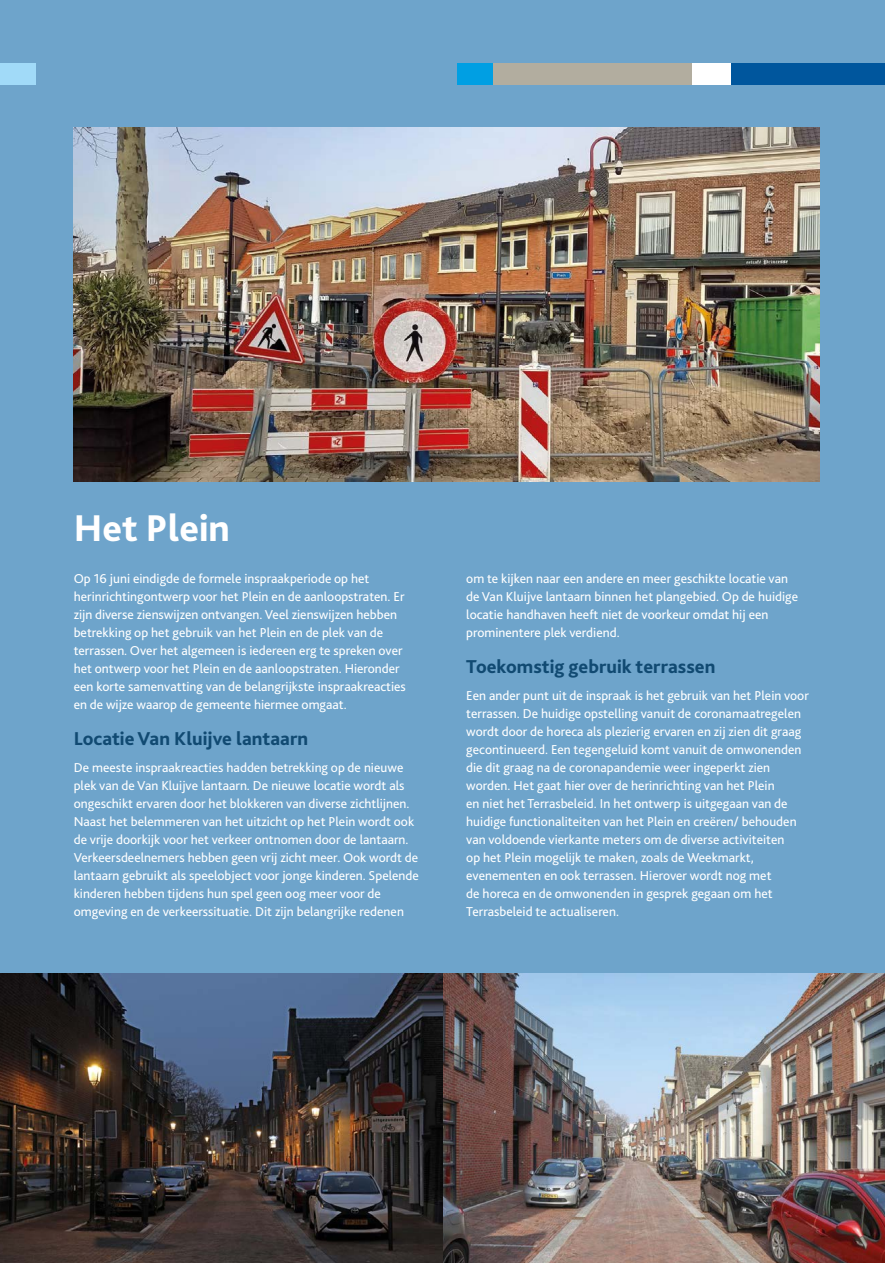
<style>
.page{position:relative;width:885px;height:1263px;background:#fff}
.page>*{position:absolute;margin:0;border:0;box-sizing:border-box;transform-origin:0 0}
.t1{font:800 39px "Bliss 2";color:#fff}
.t2{font:800 19.5px "Bliss 2";color:#114a72}
.t3{font:13.5px/18px "Bliss 2";color:#fff}
</style>
<div class="page">
<div style="left:0;top:0;width:884px;height:1263px;background:#6ea4cb"></div>
<div style="left:486px;top:64px;width:245px;height:21px;background:#b2ad9f"></div>
<div style="left:0;top:64px;width:36px;height:21px;background:#a1daf8"></div>
<div style="left:692px;top:64px;width:39px;height:21px;background:#fff"></div>
<div style="left:457px;top:64px;width:36px;height:21px;background:#009fe3"></div>
<div style="left:731px;top:64px;width:153px;height:21px;background:#00569d"></div>
<img style="left:74px;top:128px;width:744px;height:354px">
<img style="left:0;top:974px;width:444px;height:289px">
<img style="left:444px;top:974px;width:440px;height:289px">
<h1 class="t1" style="left:74px;top:504px;width:158px">Het Plein</h1>
<p class="t3" style="left:74px;top:569px;width:333px">Op 16 juni eindigde de formele inspraakperiode op het herinrichtingontwerp voor het Plein en de aanloopstraten. Er zijn diverse zienswijzen ontvangen. Veel zienswijzen hebben betrekking op het gebruik van het Plein en de plek van de terrassen. Over het algemeen is iedereen erg te spreken over het ontwerp voor het Plein en de aanloopstraten. Hieronder een korte samenvatting van de belangrijkste inspraakreacties en de wijze waarop de gemeente hiermee omgaat.</p>
<h2 class="t2" style="left:74px;top:727px;width:236px">Locatie Van Kluijve lantaarn</h2>
<p class="t3" style="left:74px;top:758px;width:346px">De meeste inspraakreacties hadden betrekking op de nieuwe plek van de Van Kluijve lantaarn. De nieuwe locatie wordt als ongeschikt ervaren door het blokkeren van diverse zichtlijnen.<br>Naast het belemmeren van het uitzicht op het Plein wordt ook de vrije doorkijk voor het verkeer ontnomen door de lantaarn.<br>Verkeersdeelnemers hebben geen vrij zicht meer. Ook wordt de lantaarn gebruikt als speelobject voor jonge kinderen. Spelende kinderen hebben tijdens hun spel geen oog meer voor de omgeving en de verkeerssituatie. Dit zijn belangrijke redenen</p>
<p class="t3" style="left:466px;top:569px;width:333px">om te kijken naar een andere en meer geschikte locatie van de Van Kluijve lantaarn binnen het plangebied. Op de huidige locatie handhaven heeft niet de voorkeur omdat hij een prominentere plek verdiend.</p>
<h2 class="t2" style="left:466px;top:655px;width:250px">Toekomstig gebruik terrassen</h2>
<p class="t3" style="left:466px;top:686px;width:344px">Een ander punt uit de inspraak is het gebruik van het Plein voor terrassen. De huidige opstelling vanuit de coronamaatregelen wordt door de horeca als plezierig ervaren en zij zien dit graag gecontinueerd. Een tegengeluid komt vanuit de omwonenden die dit graag na de coronapandemie weer ingeperkt zien worden. Het gaat hier over de herinrichting van het Plein<br>en niet het Terrasbeleid. In het ontwerp is uitgegaan van de huidige functionaliteiten van het Plein en creëren/ behouden van voldoende vierkante meters om de diverse activiteiten<br>op het Plein mogelijk te maken, zoals de Weekmarkt, evenementen en ook terrassen. Hierover wordt nog met<br>de horeca en de omwonenden in gesprek gegaan om het Terrasbeleid te actualiseren.</p>
</div>
